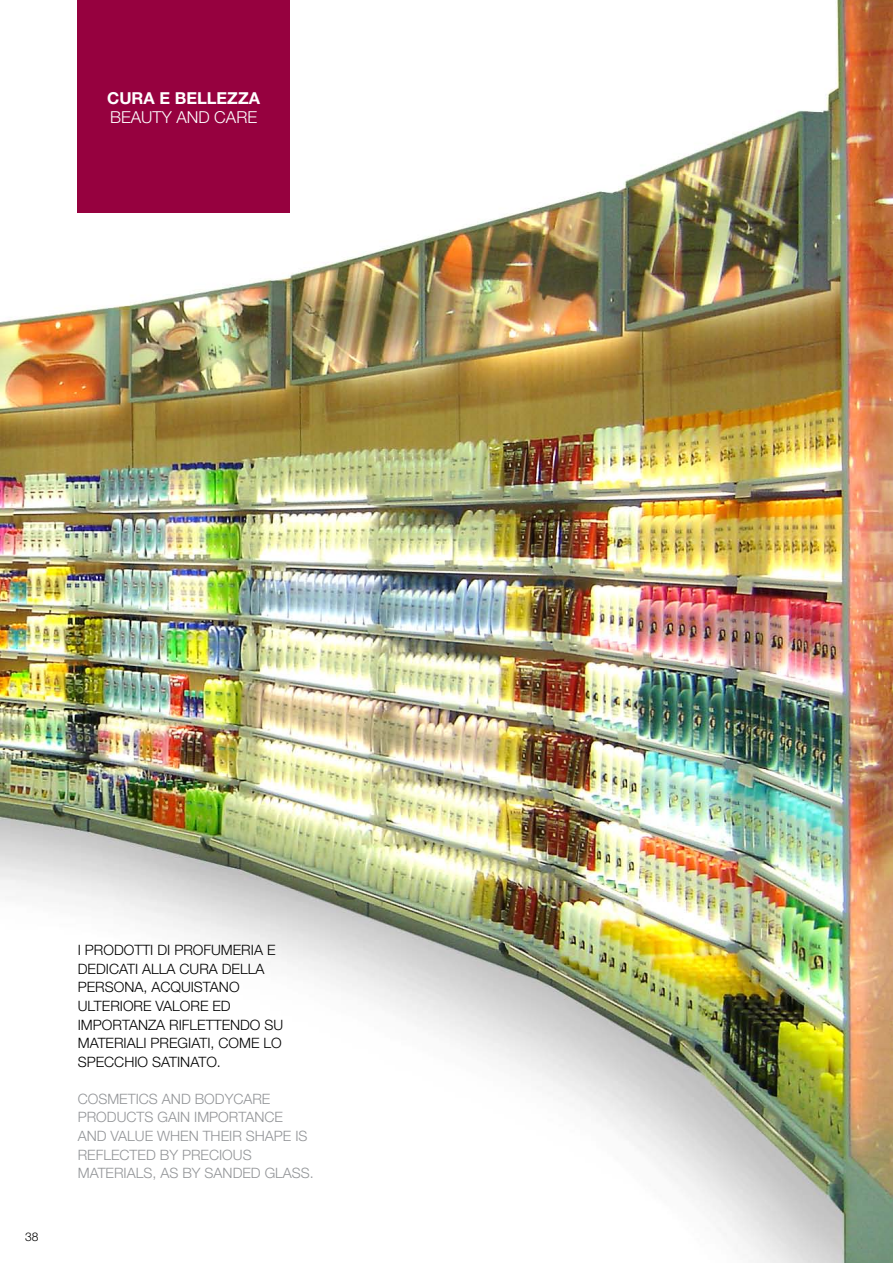
<style>
.page{position:relative;width:893px;height:1263px;background:#fff}
.page>*{position:absolute;margin:0;border:0;box-sizing:border-box;transform-origin:0 0}
.t1{font:700 16.5px "Helvetica Neue LT Std";color:#fff}
.t2{font:300 16.5px "Helvetica Neue LT Std";color:#fff}
.t3{font:300 14.25px/18.6px "Helvetica Neue LT Std";color:#000}
.t4{font:300 14.25px/18.6px "Helvetica Neue LT Std";color:#939598}
.t5{font:300 12px "Helvetica Neue LT Std";color:#000}
</style>
<div class="page">
<img style="left:0;top:0;width:893px;height:1263px">
<div style="left:77px;top:0;width:213px;height:213px;background:#96013f"></div>
<p class="t1" style="left:107px;top:87px;width:154px">CURA E BELLEZZA</p>
<p class="t2" style="left:110px;top:107px;width:149px">BEAUTY AND CARE</p>
<p class="t5" style="left:25px;top:1229px;width:15px">38</p>
<p class="t3" style="left:78px;top:940px;width:207px">I PRODOTTI DI PROFUMERIA E<br>DEDICATI ALLA CURA DELLA<br>PERSONA, ACQUISTANO<br>ULTERIORE VALORE ED<br>IMPORTANZA RIFLETTENDO SU<br>MATERIALI PREGIATI, COME LO<br>SPECCHIO SATINATO.</p>
<p class="t4" style="left:78px;top:1089px;width:238px">COSMETICS AND BODYCARE<br>PRODUCTS GAIN IMPORTANCE<br>AND VALUE WHEN THEIR SHAPE IS<br>REFLECTED BY PRECIOUS<br>MATERIALS, AS BY SANDED GLASS.</p>
</div>
